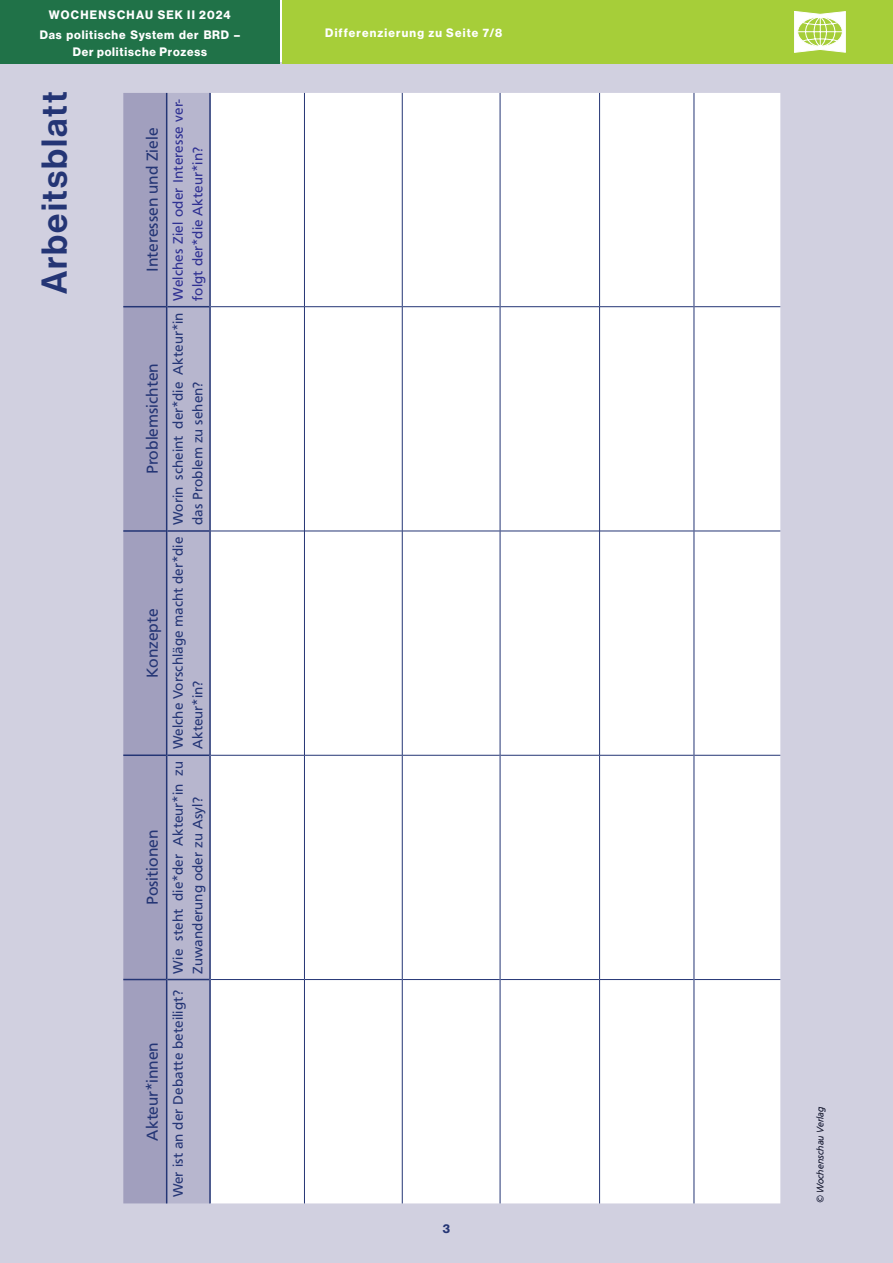
<style>
.page{position:relative;width:893px;height:1263px;background:#fff}
.page>*{position:absolute;margin:0;border:0;box-sizing:border-box;transform-origin:0 0}
.Methode_Arbeitsblatt_ÜS_gestürzt{font:35.25px "N Haas Grotesk DS Std 65 Md";letter-spacing:.055em;color:#243575}
.FT_ÜS_regular_11_13{font:16.5px "Front Page Pro";color:#243575}
.t1{font:14.25px/19.5px "Front Page Pro";letter-spacing:.005em;color:#243575}
.t2{font:14.25px/19.5px "Front Page Pro";letter-spacing:.01em;color:#2e3092}
.t3{font:12px "N Haas Grotesk DS Std 75 Bd";letter-spacing:.1em;color:#fff}
.t4{font:12px/16.5px "N Haas Grotesk DS Std 75 Bd";letter-spacing:.07em;color:#fff;text-align:center}
.t5{font:12px "N Haas Grotesk DS Std 75 Bd";color:#243575}
.Methoden_Arbeitsblatt{font:italic 300 9.75px "Front Page Pro";letter-spacing:.01em;color:#231f20}
</style>
<div class="page">
<div style="left:0;top:62px;width:893px;height:1201px;background:#d1d0e0"></div>
<div style="left:283px;top:0;width:610px;height:64px;background:#a6ce39"></div>
<div style="left:0;top:0;width:280px;height:64px;background:#207248"></div>
<svg style="left:794px;top:11px;width:51px;height:41px"></svg>
<div style="left:123px;top:93px;width:43px;height:1110px;background:#a19fbe"></div>
<div style="left:167px;top:93px;width:42px;height:1110px;background:#b7b6ce"></div>
<div style="left:211px;top:93px;width:569px;height:1110px;background:#fff"></div>
<hr style="left:123px;top:979px;width:43px;height:1px;background:#243575">
<hr style="left:123px;top:754px;width:43px;height:2px;background:#243575">
<hr style="left:123px;top:530px;width:43px;height:2px;background:#243575">
<hr style="left:123px;top:306px;width:43px;height:1px;background:#243575">
<hr style="left:166px;top:979px;width:1px;height:224px;background:#243575">
<hr style="left:166px;top:755px;width:1px;height:224px;background:#243575">
<hr style="left:166px;top:531px;width:1px;height:224px;background:#243575">
<hr style="left:166px;top:307px;width:1px;height:224px;background:#243575">
<hr style="left:166px;top:93px;width:1px;height:214px;background:#243575">
<hr style="left:211px;top:979px;width:93px;height:1px;background:#243575">
<hr style="left:211px;top:755px;width:93px;height:1px;background:#243575">
<hr style="left:211px;top:531px;width:93px;height:1px;background:#243575">
<hr style="left:211px;top:306px;width:93px;height:1px;background:#243575">
<hr style="left:304px;top:979px;width:1px;height:224px;background:#243575">
<hr style="left:304px;top:755px;width:1px;height:224px;background:#243575">
<hr style="left:305px;top:979px;width:97px;height:1px;background:#243575">
<hr style="left:304px;top:531px;width:1px;height:224px;background:#243575">
<hr style="left:305px;top:755px;width:97px;height:1px;background:#243575">
<hr style="left:304px;top:307px;width:1px;height:224px;background:#243575">
<hr style="left:305px;top:531px;width:97px;height:1px;background:#243575">
<hr style="left:304px;top:93px;width:1px;height:214px;background:#243575">
<hr style="left:305px;top:306px;width:97px;height:1px;background:#243575">
<hr style="left:402px;top:979px;width:1px;height:224px;background:#243575">
<hr style="left:402px;top:755px;width:1px;height:224px;background:#243575">
<hr style="left:403px;top:979px;width:97px;height:1px;background:#243575">
<hr style="left:402px;top:531px;width:1px;height:224px;background:#243575">
<hr style="left:403px;top:755px;width:97px;height:1px;background:#243575">
<hr style="left:402px;top:307px;width:1px;height:224px;background:#243575">
<hr style="left:403px;top:531px;width:97px;height:1px;background:#243575">
<hr style="left:402px;top:93px;width:1px;height:214px;background:#243575">
<hr style="left:403px;top:306px;width:97px;height:1px;background:#243575">
<hr style="left:500px;top:979px;width:1px;height:224px;background:#243575">
<hr style="left:500px;top:755px;width:1px;height:224px;background:#243575">
<hr style="left:500px;top:979px;width:99px;height:1px;background:#243575">
<hr style="left:500px;top:531px;width:1px;height:224px;background:#243575">
<hr style="left:500px;top:755px;width:99px;height:1px;background:#243575">
<hr style="left:500px;top:307px;width:1px;height:224px;background:#243575">
<hr style="left:500px;top:531px;width:99px;height:1px;background:#243575">
<hr style="left:500px;top:93px;width:1px;height:214px;background:#243575">
<hr style="left:500px;top:306px;width:99px;height:1px;background:#243575">
<hr style="left:599px;top:979px;width:1px;height:224px;background:#243575">
<hr style="left:599px;top:755px;width:1px;height:224px;background:#243575">
<hr style="left:600px;top:979px;width:94px;height:1px;background:#243575">
<hr style="left:599px;top:531px;width:1px;height:224px;background:#243575">
<hr style="left:600px;top:755px;width:94px;height:1px;background:#243575">
<hr style="left:599px;top:307px;width:1px;height:224px;background:#243575">
<hr style="left:600px;top:531px;width:94px;height:1px;background:#243575">
<hr style="left:599px;top:93px;width:1px;height:214px;background:#243575">
<hr style="left:600px;top:306px;width:94px;height:1px;background:#243575">
<hr style="left:694px;top:979px;width:1px;height:224px;background:#243575">
<hr style="left:694px;top:755px;width:1px;height:224px;background:#243575">
<hr style="left:694px;top:979px;width:86px;height:1px;background:#243575">
<hr style="left:694px;top:531px;width:1px;height:224px;background:#243575">
<hr style="left:694px;top:755px;width:86px;height:1px;background:#243575">
<hr style="left:694px;top:307px;width:1px;height:224px;background:#243575">
<hr style="left:694px;top:531px;width:86px;height:1px;background:#243575">
<hr style="left:694px;top:93px;width:1px;height:214px;background:#243575">
<hr style="left:694px;top:306px;width:86px;height:1px;background:#243575">
<hr style="left:167px;top:979px;width:42px;height:1px;background:#243575">
<hr style="left:167px;top:754px;width:42px;height:2px;background:#243575">
<hr style="left:167px;top:530px;width:42px;height:2px;background:#243575">
<hr style="left:167px;top:306px;width:42px;height:1px;background:#243575">
<hr style="left:209px;top:979px;width:2px;height:224px;background:#243575">
<hr style="left:209px;top:755px;width:2px;height:224px;background:#243575">
<hr style="left:209px;top:531px;width:2px;height:224px;background:#243575">
<hr style="left:209px;top:307px;width:2px;height:224px;background:#243575">
<hr style="left:209px;top:93px;width:2px;height:214px;background:#243575">
<p class="t3" style="left:49px;top:7px;width:183px">WOCHENSCHAU SEK II 2024</p>
<p class="t4" style="left:40px;top:27px;width:202px">Das politische System der BRD –<br>Der politische Prozess</p>
<p class="t3" style="left:51px;top:15px;width:179px">WOCHENSCHAU SEK II Jahr</p>
<p class="t3" style="left:102px;top:36px;width:77px">Themenheft</p>
<p class="Methode_Arbeitsblatt_ÜS_gestürzt" style="left:34px;top:294px;width:204px;rotate:-90deg">Arbeitsblatt</p>
<p class="FT_ÜS_regular_11_13" style="left:140px;top:272px;width:146px;rotate:-90deg">Interessen und Ziele</p>
<p class="FT_ÜS_regular_11_13" style="left:140px;top:474px;width:112px;rotate:-90deg">Problemsichten</p>
<p class="FT_ÜS_regular_11_13" style="left:140px;top:678px;width:71px;rotate:-90deg">Konzepte</p>
<p class="FT_ÜS_regular_11_13" style="left:140px;top:905px;width:77px;rotate:-90deg">Positionen</p>
<p class="FT_ÜS_regular_11_13" style="left:140px;top:1141px;width:100px;rotate:-90deg">Akteur*innen</p>
<p class="t2" style="left:167px;top:301px;width:203px;rotate:-90deg">Welches Ziel oder Interesse ver&shy;folgt der*die Akteur*in?</p>
<p class="t1" style="left:167px;top:525px;width:214px;rotate:-90deg">Worin scheint der*die Akteur*in das Problem zu sehen?</p>
<p class="t1" style="left:167px;top:749px;width:214px;rotate:-90deg">Welche Vorschläge macht der*die<br>Akteur*in?</p>
<p class="t1" style="left:167px;top:973px;width:214px;rotate:-90deg">Wie steht die*der Akteur*in zu<br>Zuwanderung oder zu Asyl?</p>
<p class="t1" style="left:167px;top:1197px;width:209px;rotate:-90deg">Wer ist an der Debatte beteiligt?</p>
<p class="t3" style="left:325px;top:25px;width:180px">Exklusivmaterial zu Seite xx</p>
<p class="t3" style="left:325px;top:26px;width:178px">Differenzierung zu Seite 7/8</p>
<p class="t5" style="left:443px;top:1222px;width:9px">3</p>
<p class="Methoden_Arbeitsblatt" style="left:813px;top:1203px;width:99px;rotate:-90deg">© Wochenschau Verlag</p>
</div>
